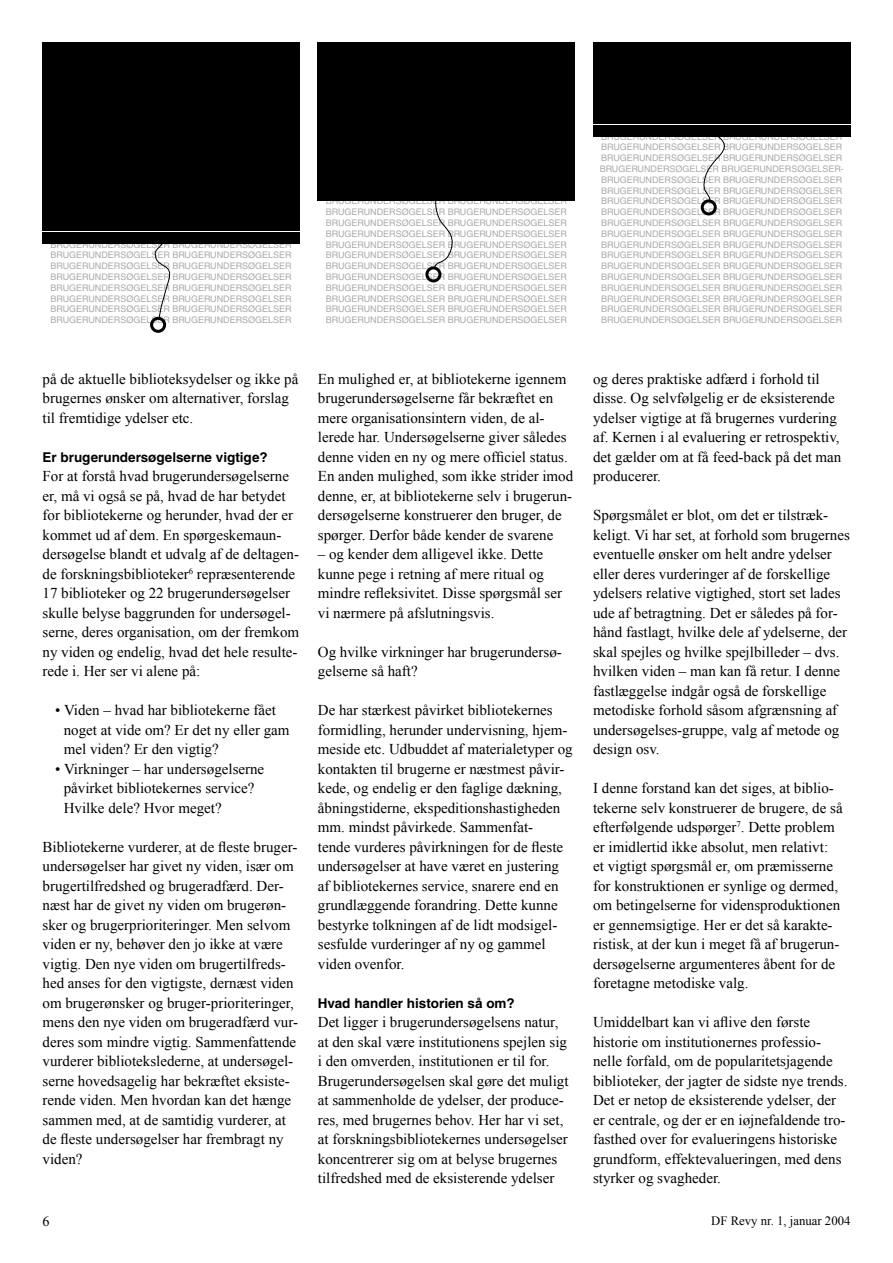
<style>
.page{position:relative;width:893px;height:1263px;background:#fff}
.page>*{position:absolute;margin:0;border:0;box-sizing:border-box;transform-origin:0 0}
.DF-revy_brødtxt{font:15px/19.5px "Times New Roman";color:#000}
.DF-revy_tabel{font:14.25px "Times New Roman";color:#000}
.DF-revy_mellemrubrikker{font:700 13.5px "Helvetica";color:#000}
.t1{font:12.75px "Times New Roman";color:#000}
.DF-revy_forfatteradr{font:9px/10.8px "Helvetica";color:#aaa}
</style>
<div class="page">
<div style="left:43px;top:43px;width:257px;height:188px;background:#000"></div>
<div style="left:43px;top:232px;width:257px;height:12px;background:#000"></div>
<svg style="left:154px;top:244px;width:17px;height:76px"></svg>
<div style="left:150px;top:317px;width:16px;height:16px;border:3px solid #000;border-radius:50%"></div>
<svg style="left:434px;top:201px;width:19px;height:65px"></svg>
<div style="left:425px;top:266px;width:16px;height:16px;border:3px solid #000;border-radius:50%"></div>
<svg style="left:703px;top:137px;width:22px;height:62px"></svg>
<div style="left:701px;top:199px;width:16px;height:16px;border:3px solid #000;border-radius:50%"></div>
<div style="left:318px;top:43px;width:257px;height:146px;background:#000"></div>
<div style="left:318px;top:189px;width:257px;height:12px;background:#000"></div>
<div style="left:593px;top:43px;width:257px;height:81px;background:#000"></div>
<div style="left:593px;top:125px;width:257px;height:12px;background:#000"></div>
<p class="DF-revy_forfatteradr" style="left:51px;top:239px;width:243px">BRUGERUNDERSØGELSER BRUGERUNDERSØGELSER</p>
<p class="DF-revy_forfatteradr" style="left:51px;top:250px;width:243px">BRUGERUNDERSØGELSER BRUGERUNDERSØGELSER</p>
<p class="DF-revy_forfatteradr" style="left:51px;top:261px;width:243px">BRUGERUNDERSØGELSER BRUGERUNDERSØGELSER</p>
<p class="DF-revy_forfatteradr" style="left:51px;top:271px;width:243px">BRUGERUNDERSØGELSER BRUGERUNDERSØGELSER</p>
<p class="DF-revy_forfatteradr" style="left:51px;top:282px;width:243px">BRUGERUNDERSØGELSER BRUGERUNDERSØGELSER<br>BRUGERUNDERSØGELSER BRUGERUNDERSØGELSER</p>
<p class="DF-revy_forfatteradr" style="left:51px;top:304px;width:243px">BRUGERUNDERSØGELSER BRUGERUNDERSØGELSER</p>
<p class="DF-revy_forfatteradr" style="left:51px;top:315px;width:243px">BRUGERUNDERSØGELSER BRUGERUNDERSØGELSER</p>
<p class="DF-revy_forfatteradr" style="left:326px;top:196px;width:243px">BRUGERUNDERSØGELSER BRUGERUNDERSØGELSER</p>
<p class="DF-revy_forfatteradr" style="left:326px;top:207px;width:243px">BRUGERUNDERSØGELSER BRUGERUNDERSØGELSER</p>
<p class="DF-revy_forfatteradr" style="left:326px;top:217px;width:243px">BRUGERUNDERSØGELSER BRUGERUNDERSØGELSER</p>
<p class="DF-revy_forfatteradr" style="left:326px;top:228px;width:243px">BRUGERUNDERSØGELSER BRUGERUNDERSØGELSER</p>
<p class="DF-revy_forfatteradr" style="left:326px;top:239px;width:243px">BRUGERUNDERSØGELSER BRUGERUNDERSØGELSER</p>
<p class="DF-revy_forfatteradr" style="left:326px;top:250px;width:243px">BRUGERUNDERSØGELSER BRUGERUNDERSØGELSER</p>
<p class="DF-revy_forfatteradr" style="left:326px;top:261px;width:243px">BRUGERUNDERSØGELSER BRUGERUNDERSØGELSER</p>
<p class="DF-revy_forfatteradr" style="left:326px;top:271px;width:243px">BRUGERUNDERSØGELSER BRUGERUNDERSØGELSER</p>
<p class="DF-revy_forfatteradr" style="left:326px;top:282px;width:243px">BRUGERUNDERSØGELSER BRUGERUNDERSØGELSER<br>BRUGERUNDERSØGELSER BRUGERUNDERSØGELSER</p>
<p class="DF-revy_forfatteradr" style="left:326px;top:304px;width:243px">BRUGERUNDERSØGELSER BRUGERUNDERSØGELSER</p>
<p class="DF-revy_forfatteradr" style="left:326px;top:315px;width:243px">BRUGERUNDERSØGELSER BRUGERUNDERSØGELSER</p>
<p class="DF-revy_brødtxt" style="left:43px;top:369px;width:257px">på de aktuelle biblioteksydelser og ikke på brugernes ønsker om alternativer, forslag til fremtidige ydelser etc.</p>
<p class="DF-revy_mellemrubrikker" style="left:43px;top:449px;width:227px">Er brugerundersøgelserne vigtige?</p>
<p class="DF-revy_brødtxt" style="left:43px;top:466px;width:258px">For at forstå hvad brugerundersøgelserne er, må vi også se på, hvad de har betydet for bibliotekerne og herunder, hvad der er kommet ud af dem. En spørgeskemaun&shy;dersøgelse blandt et udvalg af de deltagen&shy;de forskningsbiblioteker<sup>6</sup> repræsenterende 17 biblioteker og 22 brugerundersøgelser skulle belyse baggrunden for undersøgel&shy;serne, deres organisation, om der fremkom ny viden og endelig, hvad det hele resulte&shy;rede i. Her ser vi alene på:</p>
<p class="DF-revy_brødtxt" style="left:64px;top:700px;width:227px;text-indent:-9px">• Viden – hvad har bibliotekerne fået noget at vide om? Er det ny eller gam mel viden? Er den vigtig?</p>
<p class="DF-revy_brødtxt" style="left:64px;top:759px;width:202px;text-indent:-9px">• Virkninger – har undersøgelserne påvirket bibliotekernes service?<br>Hvilke dele? Hvor meget?</p>
<p class="DF-revy_brødtxt" style="left:43px;top:837px;width:257px">Bibliotekerne vurderer, at de fleste bruger&shy;undersøgelser har givet ny viden, især om brugertilfredshed og brugeradfærd. Der&shy;næst har de givet ny viden om brugerøn&shy;sker og brugerprioriteringer. Men selvom viden er ny, behøver den jo ikke at være vigtig. Den nye viden om brugertilfreds&shy;hed anses for den vigtigste, dernæst viden om brugerønsker og bruger-prioriteringer, mens den nye viden om brugeradfærd vur&shy;deres som mindre vigtig. Sammenfattende vurderer bibliotekslederne, at undersøgel&shy;serne hovedsagelig har bekræftet eksiste&shy;rende viden. Men hvordan kan det hænge sammen med, at de samtidig vurderer, at de fleste undersøgelser har frembragt ny viden?</p>
<p class="DF-revy_tabel" style="left:43px;top:1212px;width:9px">6</p>
<p class="DF-revy_brødtxt" style="left:318px;top:369px;width:257px">En mulighed er, at bibliotekerne igennem brugerundersøgelserne får bekræftet en mere organisationsintern viden, de al&shy;lerede har. Undersøgelserne giver således denne viden en ny og mere officiel status.<br>En anden mulighed, som ikke strider imod denne, er, at bibliotekerne selv i brugerun&shy;dersøgelserne konstruerer den bruger, de spørger. Derfor både kender de svarene</p>
<p class="DF-revy_brødtxt" style="left:318px;top:544px;width:246px">– og kender dem alligevel ikke. Dette kunne pege i retning af mere ritual og mindre refleksivitet. Disse spørgsmål ser vi nærmere på afslutningsvis.</p>
<p class="DF-revy_brødtxt" style="left:318px;top:642px;width:246px">Og hvilke virkninger har brugerundersø&shy;gelserne så haft?</p>
<p class="DF-revy_brødtxt" style="left:318px;top:700px;width:256px">De har stærkest påvirket bibliotekernes formidling, herunder undervisning, hjem&shy;meside etc. Udbuddet af materialetyper og kontakten til brugerne er næstmest påvir&shy;kede, og endelig er den faglige dækning, åbningstiderne, ekspeditionshastigheden mm. mindst påvirkede. Sammenfat-<br>tende vurderes påvirkningen for de fleste undersøgelser at have været en justering af bibliotekernes service, snarere end en grundlæggende forandring. Dette kunne bestyrke tolkningen af de lidt modsigel&shy;sesfulde vurderinger af ny og gammel viden ovenfor.</p>
<p class="DF-revy_mellemrubrikker" style="left:318px;top:995px;width:199px">Hvad handler historien så om?</p>
<p class="DF-revy_brødtxt" style="left:318px;top:1012px;width:252px">Det ligger i brugerundersøgelsens natur, at den skal være institutionens spejlen sig i den omverden, institutionen er til for.<br>Brugerundersøgelsen skal gøre det muligt at sammenholde de ydelser, der produce&shy;res, med brugernes behov. Her har vi set, at forskningsbibliotekernes undersøgelser koncentrerer sig om at belyse brugernes tilfredshed med de eksisterende ydelser</p>
<p class="DF-revy_forfatteradr" style="left:601px;top:131px;width:243px">BRUGERUNDERSØGELSER BRUGERUNDERSØGELSER</p>
<p class="DF-revy_forfatteradr" style="left:601px;top:142px;width:243px">BRUGERUNDERSØGELSER BRUGERUNDERSØGELSER</p>
<p class="DF-revy_forfatteradr" style="left:601px;top:153px;width:243px">BRUGERUNDERSØGELSER BRUGERUNDERSØGELSER</p>
<p class="DF-revy_forfatteradr" style="left:600px;top:163px;width:246px">BRUGERUNDERSØGELSER BRUGERUNDERSØGELSER-<br>BRUGERUNDERSØGELSER BRUGERUNDERSØGELSER</p>
<p class="DF-revy_forfatteradr" style="left:601px;top:185px;width:243px">BRUGERUNDERSØGELSER BRUGERUNDERSØGELSER</p>
<p class="DF-revy_forfatteradr" style="left:601px;top:196px;width:243px">BRUGERUNDERSØGELSER BRUGERUNDERSØGELSER</p>
<p class="DF-revy_forfatteradr" style="left:601px;top:207px;width:243px">BRUGERUNDERSØGELSER BRUGERUNDERSØGELSER</p>
<p class="DF-revy_forfatteradr" style="left:601px;top:217px;width:243px">BRUGERUNDERSØGELSER BRUGERUNDERSØGELSER</p>
<p class="DF-revy_forfatteradr" style="left:601px;top:228px;width:243px">BRUGERUNDERSØGELSER BRUGERUNDERSØGELSER</p>
<p class="DF-revy_forfatteradr" style="left:601px;top:239px;width:243px">BRUGERUNDERSØGELSER BRUGERUNDERSØGELSER</p>
<p class="DF-revy_forfatteradr" style="left:601px;top:250px;width:243px">BRUGERUNDERSØGELSER BRUGERUNDERSØGELSER</p>
<p class="DF-revy_forfatteradr" style="left:601px;top:261px;width:243px">BRUGERUNDERSØGELSER BRUGERUNDERSØGELSER</p>
<p class="DF-revy_forfatteradr" style="left:601px;top:271px;width:243px">BRUGERUNDERSØGELSER BRUGERUNDERSØGELSER</p>
<p class="DF-revy_forfatteradr" style="left:601px;top:282px;width:243px">BRUGERUNDERSØGELSER BRUGERUNDERSØGELSER<br>BRUGERUNDERSØGELSER BRUGERUNDERSØGELSER</p>
<p class="DF-revy_forfatteradr" style="left:601px;top:304px;width:243px">BRUGERUNDERSØGELSER BRUGERUNDERSØGELSER</p>
<p class="DF-revy_forfatteradr" style="left:601px;top:315px;width:243px">BRUGERUNDERSØGELSER BRUGERUNDERSØGELSER</p>
<p class="DF-revy_brødtxt" style="left:593px;top:369px;width:250px">og deres praktiske adfærd i forhold til disse. Og selvfølgelig er de eksisterende ydelser vigtige at få brugernes vurdering af. Kernen i al evaluering er retrospektiv, det gælder om at få feed-back på det man producerer.</p>
<p class="DF-revy_brødtxt" style="left:593px;top:505px;width:258px">Spørgsmålet er blot, om det er tilstræk&shy;keligt. Vi har set, at forhold som brugernes eventuelle ønsker om helt andre ydelser eller deres vurderinger af de forskellige ydelsers relative vigtighed, stort set lades ude af betragtning. Det er således på for&shy;hånd fastlagt, hvilke dele af ydelserne, der skal spejles og hvilke spejlbilleder – dvs. hvilken viden – man kan få retur. I denne fastlæggelse indgår også de forskellige metodiske forhold såsom afgrænsning af undersøgelses-gruppe, valg af metode og design osv.</p>
<p class="DF-revy_brødtxt" style="left:593px;top:778px;width:251px">I denne forstand kan det siges, at biblio&shy;tekerne selv konstruerer de brugere, de så efterfølgende udspørger<sup>7</sup>. Dette problem er imidlertid ikke absolut, men relativt: et vigtigt spørgsmål er, om præmisserne for konstruktionen er synlige og dermed, om betingelserne for vidensproduktionen er gennemsigtige. Her er det så karakte&shy;ristisk, at der kun i meget få af brugerun&shy;dersøgelserne argumenteres åbent for de foretagne metodiske valg.</p>
<p class="DF-revy_brødtxt" style="left:593px;top:1012px;width:256px">Umiddelbart kan vi aflive den første historie om institutionernes professio&shy;nelle forfald, om de popularitetsjagende biblioteker, der jagter de sidste nye trends.<br>Det er netop de eksisterende ydelser, der er centrale, og der er en iøjnefaldende tro&shy;fasthed over for evalueringens historiske grundform, effektevalueringen, med dens styrker og svagheder.</p>
<p class="t1" style="left:711px;top:1212px;width:141px">DF Revy nr. 1, januar 2004</p>
</div>
